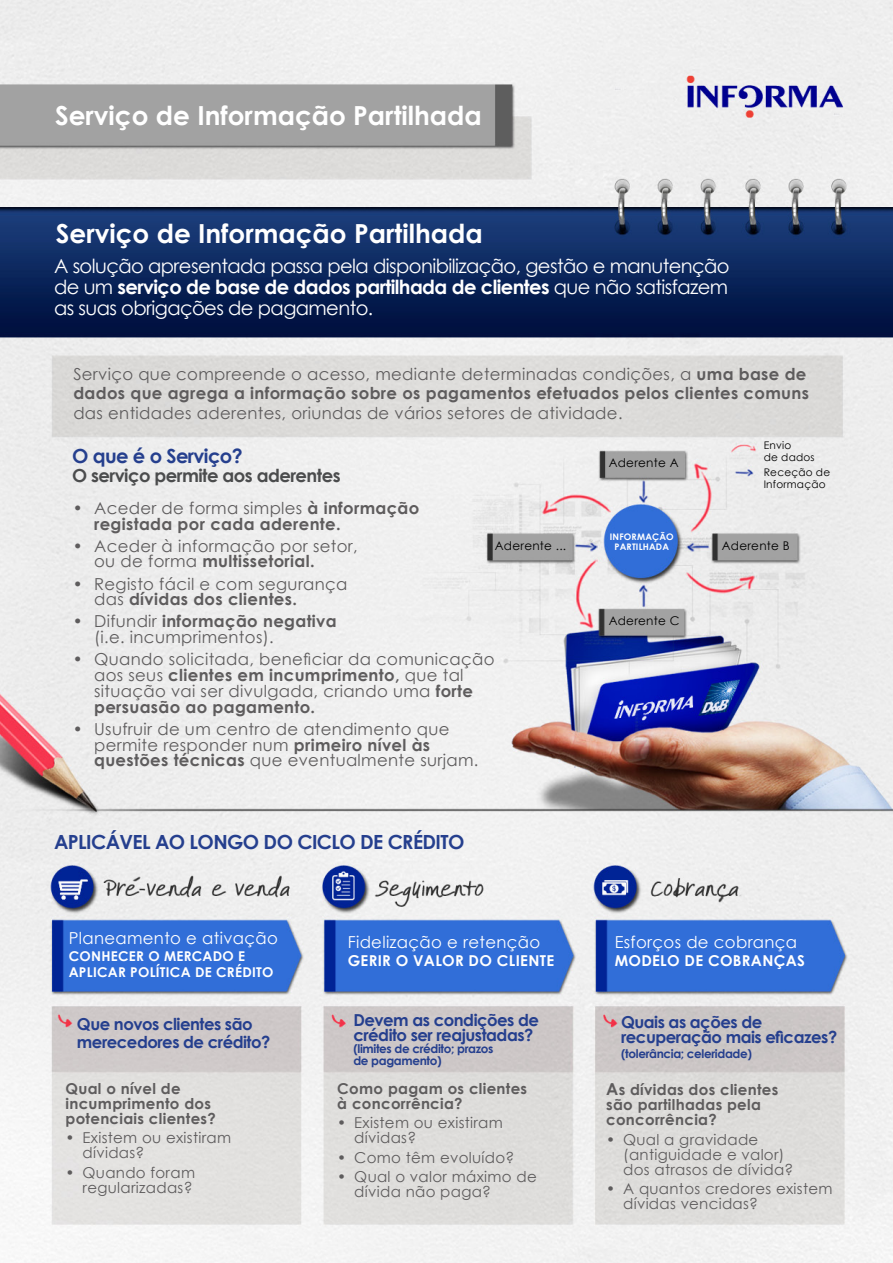
<style>
.page{position:relative;width:893px;height:1263px;background:#fff}
.page>*{position:absolute;margin:0;border:0;box-sizing:border-box;transform-origin:0 0}
.t1{font:700 26.25px "Century Gothic";color:#fff}
.t2{font:19.5px/21px "Century Gothic";letter-spacing:-.03em;color:#fff;text-align:justify}
.t3{font:700 19.5px "Century Gothic";letter-spacing:-.03em;color:#253f8e}
.t4{font:700 18px "Century Gothic";letter-spacing:-.03em;color:#4b4c4d}
.t5{font:16.5px/15.8px "Century Gothic";letter-spacing:.02em;color:#5e5c5d}
.t6{font:700 16.5px/15px "Century Gothic";letter-spacing:-.03em;color:#253f8e}
.t7{font:16.5px "Century Gothic";letter-spacing:.02em;color:#fff}
.t8{font:700 16.5px/15.8px "Century Gothic";letter-spacing:.02em;color:#5e5c5d}
.t9{font:15px/15px "Century Gothic";letter-spacing:.02em;color:#5e5c5d}
.t10{font:700 15px/15px "Century Gothic";letter-spacing:.02em;color:#5e5c5d}
.t11{font:700 15px "Century Gothic";letter-spacing:.02em;color:#fff}
.t12{font:700 13.5px/16.5px "Century Gothic";letter-spacing:.02em;color:#fff}
.t13{font:700 12px/12px "Century Gothic";letter-spacing:-.03em;color:#253f8e}
.t14{font:12px "Century Gothic";letter-spacing:.02em;color:#000}
.t15{font:10.5px/12px "Century Gothic";letter-spacing:.02em;color:#000}
.t16{font:700 9px/10.5px "Century Gothic";letter-spacing:.02em;color:#fff;text-align:center}
.s1{font-weight:700}
.s2{font-weight:400}
.s3{font-size:16.5px}
</style>
<div class="page">
<img style="left:0;top:0;width:893px;height:1263px">
<p class="t1" style="left:55px;top:95px;width:428px">Serviço de Informação Partilhada</p>
<p class="t1" style="left:56px;top:213px;width:428px">Serviço de Informação Partilhada</p>
<p class="t2" style="left:54px;top:255px;width:677px">A solução apresentada passa pela disponibilização, gestão e manutenção de um <span class="s1">serviço de base de dados partilhada de clientes</span> que não satisfazem as suas obrigações de pagamento.</p>
<p class="t5" style="left:73px;top:364px;width:737px;line-height:19.5px">Serviço que compreende o acesso, mediante determinadas condições, a <span class="s1">uma base de dados que agrega a informação sobre os pagamentos efetuados pelos clientes comuns </span>das entidades aderentes, oriundas de vários setores de atividade.</p>
<p class="t3" style="left:72px;top:441px;width:172px">O que é o Serviço?</p>
<p class="t4" style="left:72px;top:462px;width:270px">O serviço permite aos aderentes</p>
<p class="t14" style="left:609px;top:454px;width:71px">Aderente A</p>
<p class="t8" style="left:94px;top:499px;width:327px;text-indent:-21px"><span class="s2">• Aceder de forma simples</span> à informação registada por cada aderente.</p>
<p class="t5" style="left:94px;top:538px;width:265px;text-indent:-21px">• Aceder à informação por setor, ou de forma <span class="s1">multissetorial.</span></p>
<p class="t5" style="left:94px;top:575px;width:255px;text-indent:-21px">• Registo fácil e com segurança das <span class="s1">dívidas dos clientes.</span></p>
<p class="t5" style="left:94px;top:613px;width:244px;text-indent:-21px">• Difundir <span class="s1">informação negativa </span>(i.e. incumprimentos).</p>
<p class="t5" style="left:94px;top:651px;width:402px;text-indent:-21px">• Quando solicitada, beneficiar da comunicação aos seus <span class="s1">clientes em incumprimento,</span> que tal situação vai ser divulgada, criando uma <span class="s1">forte persuasão ao pagamento.</span></p>
<p class="t5" style="left:94px;top:721px;width:386px;text-indent:-21px">• Usufruir de um centro de atendimento que permite responder num <span class="s1">primeiro nível às questões técnicas</span> que eventualmente surjam.</p>
<p class="t14" style="left:495px;top:537px;width:73px">Aderente ...</p>
<p class="t16" style="left:610px;top:531px;width:65px">INFORMAÇÃO<br>PARTILHADA</p>
<p class="t14" style="left:609px;top:612px;width:72px">Aderente C</p>
<p class="t3" style="left:54px;top:827px;width:412px">APLICÁVEL AO LONGO DO CICLO DE CRÉDITO</p>
<p class="t15" style="left:764px;top:439px;width:52px">Envio<br>de dados</p>
<p class="t15" style="left:764px;top:466px;width:68px">Receção de<br>Informação</p>
<p class="t14" style="left:722px;top:537px;width:69px">Aderente B</p>
<p class="t7" style="left:69px;top:927px;width:211px">Planeamento e ativação</p>
<p class="t12" style="left:69px;top:947px;width:206px">CONHECER O MERCADO E<br>APLICAR POLÍTICA DE CRÉDITO</p>
<p class="t7" style="left:348px;top:931px;width:194px">Fidelização e retenção</p>
<p class="t11" style="left:348px;top:950px;width:208px">GERIR O VALOR DO CLIENTE</p>
<p class="t6" style="left:77px;top:1014px;width:195px;line-height:18px">Que novos clientes são merecedores de crédito?</p>
<p class="t6" style="left:353px;top:1011px;width:187px">Devem as condições de crédito ser reajustadas?</p>
<p class="t13" style="left:353px;top:1042px;width:142px">(limites de crédito; prazos de pagamento)</p>
<p class="t10" style="left:66px;top:1080px;width:152px">Qual o nível de incumprimento dos potenciais clientes?</p>
<p class="t9" style="left:83px;top:1130px;width:150px;text-indent:-17px">• Existem ou existiram dívidas?</p>
<p class="t9" style="left:66px;top:1164px;width:131px;text-align:right">• Quando foram regularizadas?</p>
<p class="t10" style="left:337px;top:1080px;width:191px">Como pagam os clientes à concorrência?</p>
<p class="t9" style="left:354px;top:1115px;width:150px;text-indent:-17px">• Existem ou existiram dívidas?</p>
<p class="t9" style="left:337px;top:1149px;width:179px">• Como têm evoluído?</p>
<p class="t9" style="left:354px;top:1169px;width:184px;text-indent:-17px">• Qual o valor máximo de dívida não paga?</p>
<p class="t7" style="left:615px;top:931px;width:184px">Esforços de cobrança</p>
<p class="t11" style="left:615px;top:950px;width:192px">MODELO DE COBRANÇAS</p>
<p class="t6" style="left:621px;top:1013px;width:218px">Quais as ações de recuperação mais eficazes?</p>
<p class="t13" style="left:621px;top:1047px;width:132px">(tolerância; celeridade)</p>
<p class="t10" style="left:606px;top:1082px;width:174px"><span class="s3">A</span>s dívidas dos clientes são partilhadas pela concorrência?</p>
<p class="t9" style="left:623px;top:1131px;width:172px;text-indent:-17px">• Qual a gravidade (antiguidade e valor) dos atrasos de dívida?</p>
<p class="t9" style="left:623px;top:1181px;width:211px;text-indent:-17px">• A quantos credores existem dívidas vencidas?</p>
</div>
